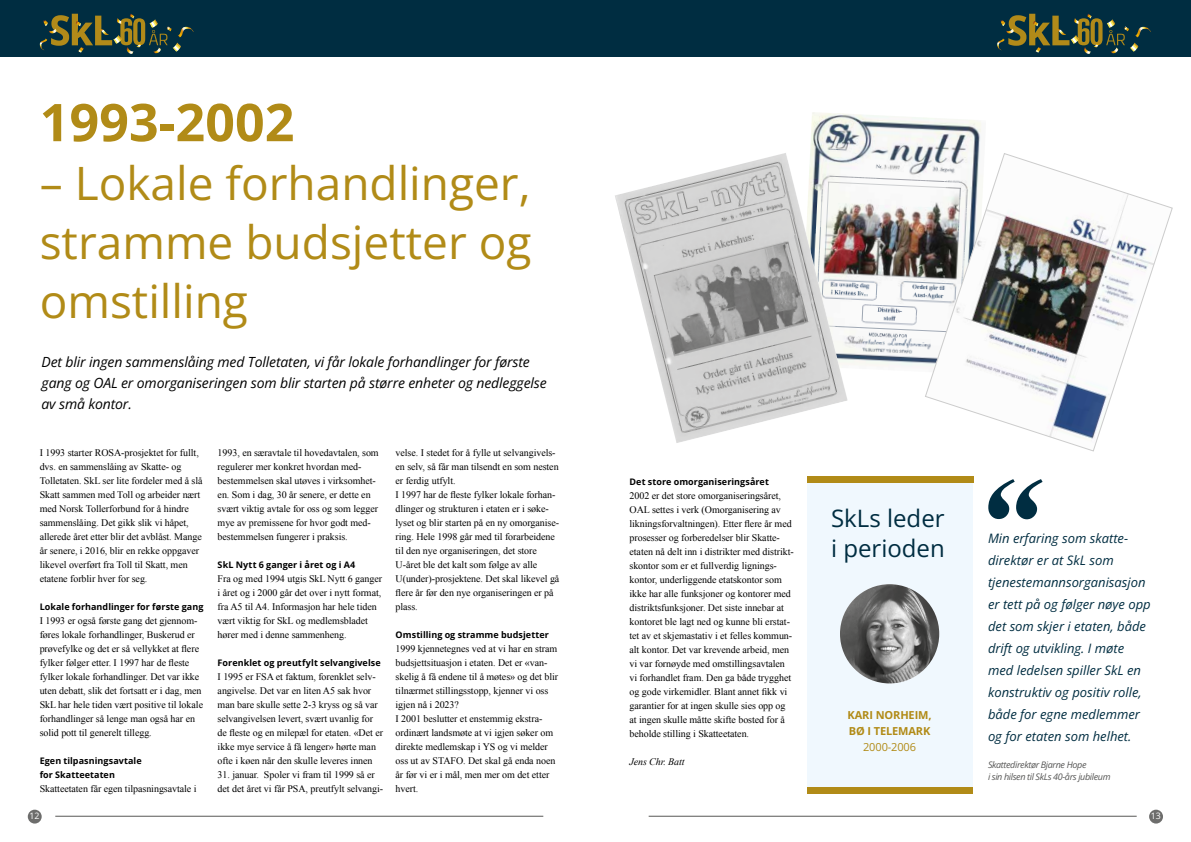
<style>
.page{position:relative;width:1191px;height:842px;background:#fff}
.page>*{position:absolute;margin:0;border:0;box-sizing:border-box;transform-origin:0 0}
.t1{font:italic 700 129px "Times New Roman";color:#002d41}
.t2{font:700 52px "Open Sans";color:#b18b17}
.t3{font:46px/59px "Open Sans";color:#b18b17;text-align:justify}
.t4{font:24px/30px "Open Sans";color:#002d41}
.t5{font:italic 14px/21px "Open Sans";letter-spacing:-.01em;color:#000}
.t6{font:italic 13px/22px "Open Sans";color:#002d41}
.t7{font:700 11px/16px "Open Sans";letter-spacing:-.01em;color:#b18b17}
.t8{font:11px "Open Sans";letter-spacing:-.01em;color:#b18b17}
.t9{font:10px/14px "Times New Roman";letter-spacing:-.005em;color:#000}
.t10{font:italic 10px "Times New Roman";letter-spacing:-.01em;color:#000}
.t11{font:700 9px/14px "Open Sans";letter-spacing:.005em;color:#000}
.t12{font:italic 9px/12px "Open Sans";letter-spacing:-.04em;color:#575756}
.t13{font:8.8px "Open Sans";color:#fff}
</style>
<div class="page">
<hr style="left:55px;top:816px;width:488px;height:1px;background:#575756">
<hr style="left:648px;top:816px;width:488px;height:1px;background:#575756">
<div style="left:28px;top:810px;width:14px;height:13px;background:#6d6d6c;border-radius:50%"></div>
<div style="left:1149px;top:810px;width:14px;height:13px;background:#6d6d6c;border-radius:50%"></div>
<div style="left:807px;top:483px;width:166px;height:308px;background:#f0f8fe"></div>
<div style="left:807px;top:787px;width:166px;height:7px;background:#b18b17"></div>
<div style="left:807px;top:477px;width:166px;height:6px;background:#b18b17"></div>
<img style="left:840px;top:584px;width:99px;height:99px;border-radius:50px">
<img style="left:810px;top:112px;width:171px;height:254px">
<img style="left:925px;top:153px;width:247px;height:298px">
<img style="left:615px;top:153px;width:232px;height:290px">
<div style="left:0;top:0;width:1191px;height:57px;background:#002d41"></div>
<svg style="left:40px;top:14px;width:154px;height:40px"></svg>
<svg style="left:997px;top:14px;width:154px;height:40px"></svg>
<h2 class="t2" style="left:40px;top:87px;width:256px">1993-2002</h2>
<h3 class="t3" style="left:40px;top:153px;width:493px">– Lokale forhandlinger, stramme budsjetter og omstilling</h3>
<h3 class="t5" style="left:42px;top:351px;width:507px">Det blir ingen sammenslåing med Tolletaten, vi får lokale forhandlinger for første gang og OAL er omorganiseringen som blir starten på større enheter og nedleggelse av små kontor.</h3>
<p class="t9" style="left:40px;top:445px;width:164px">I 1993 starter ROSA-prosjektet for fullt, dvs. en sammenslåing av Skatte- og Tolletaten. SkL ser lite fordeler med å slå Skatt sammen med Toll og arbeider nært med Norsk Tollerforbund for å hindre sammenslåing. Det gikk slik vi håpet, allerede året etter blir det avblåst. Mange år senere, i 2016, blir en rekke oppgaver likevel overført fra Toll til Skatt, men etatene forblir hver for seg.</p>
<p class="t11" style="left:40px;top:599px;width:165px">Lokale forhandlinger for første gang</p>
<p class="t9" style="left:40px;top:613px;width:165px">I 1993 er også første gang det gjennom&shy;føres lokale forhandlinger, Buskerud er prøvefylke og det er så vellykket at flere fylker følger etter. I 1997 har de fleste fylker lokale forhandlinger. Det var ikke uten debatt, slik det fortsatt er i dag, men SkL har hele tiden vært positive til lokale forhandlinger så lenge man også har en solid pott til generelt tillegg.</p>
<p class="t11" style="left:40px;top:753px;width:104px">Egen tilpasningsavtale for Skatteetaten</p>
<p class="t9" style="left:40px;top:781px;width:158px">Skatteetaten får egen tilpasningsavtale i</p>
<p class="t9" style="left:218px;top:445px;width:163px">1993, en særavtale til hovedavtalen, som regulerer mer konkret hvordan med&shy;bestemmelsen skal utøves i virksomhet&shy;en. Som i dag, 30 år senere, er dette en svært viktig avtale for oss og som legger mye av premissene for hvor godt med&shy;bestemmelsen fungerer i praksis.</p>
<p class="t11" style="left:218px;top:557px;width:139px">SkL Nytt 6 ganger i året og i A4</p>
<p class="t9" style="left:218px;top:571px;width:166px">Fra og med 1994 utgis SkL Nytt 6 ganger i året og i 2000 går det over i nytt format, fra A5 til A4. Informasjon har hele tiden vært viktig for SkL og medlemsbladet hører med i denne sammenheng.</p>
<p class="t11" style="left:218px;top:655px;width:165px">Forenklet og preutfylt selvangivelse</p>
<p class="t9" style="left:218px;top:669px;width:167px">I 1995 er FSA et faktum, forenklet selv&shy;angivelse. Det var en liten A5 sak hvor man bare skulle sette 2-3 kryss og så var selvangivelsen levert, svært uvanlig for de fleste og en milepæl for etaten. «Det er ikke mye service å få lenger» hørte man ofte i køen når den skulle leveres innen</p>
<p class="t9" style="left:218px;top:767px;width:167px">31. januar. Spoler vi fram til 1999 så er det det året vi får PSA, preutfylt selvangi-</p>
<p class="t9" style="left:395px;top:445px;width:165px">velse. I stedet for å fylle ut selvangivels&shy;en selv, så får man tilsendt en som nesten er ferdig utfylt.<br>I 1997 har de fleste fylker lokale forhan&shy;dlinger og strukturen i etaten er i søke&shy;lyset og blir starten på en ny omorganise&shy;ring. Hele 1998 går med til forarbeidene til den nye organiseringen, det store U-året ble det kalt som følge av alle U(under)-prosjektene. Det skal likevel gå flere år før den nye organiseringen er på plass.</p>
<p class="t11" style="left:395px;top:627px;width:155px">Omstilling og stramme budsjetter</p>
<p class="t9" style="left:395px;top:641px;width:164px">1999 kjennetegnes ved at vi har en stram budsjettsituasjon i etaten. Det er «van&shy;skelig å få endene til å møtes» og det blir tilnærmet stillingsstopp, kjenner vi oss igjen nå i 2023?<br>I 2001 beslutter et enstemmig ekstra&shy;ordinært landsmøte at vi igjen søker om direkte medlemskap i YS og vi melder oss ut av STAFO. Det skal gå enda noen år før vi er i mål, men mer om det etter hvert.</p>
<p class="t11" style="left:629px;top:474px;width:141px">Det store omorganiseringsåret</p>
<p class="t9" style="left:629px;top:488px;width:166px">2002 er det store omorganiseringsåret, OAL settes i verk (Omorganisering av likningsforvaltningen). Etter flere år med prosesser og forberedelser blir Skatte&shy;etaten nå delt inn i distrikter med distrikt&shy;skontor som er et fullverdig lignings&shy;kontor, underliggende etatskontor som ikke har alle funksjoner og kontorer med distriktsfunksjoner. Det siste innebar at kontoret ble lagt ned og kunne bli erstat&shy;tet av et skjemastativ i et felles kommun&shy;alt kontor. Det var krevende arbeid, men vi var fornøyde med omstillingsavtalen vi forhandlet fram. Den ga både trygghet og gode virkemidler. Blant annet fikk vi garantier for at ingen skulle sies opp og at ingen skulle måtte skifte bosted for å beholde stilling i Skatteetaten.</p>
<p class="t10" style="left:629px;top:755px;width:57px">Jens Chr. Batt</p>
<h3 class="t4" style="left:831px;top:503px;width:115px">SkLs leder i perioden</h3>
<p class="t7" style="left:847px;top:706px;width:86px">KARI NORHEIM,<br>BØ I TELEMARK</p>
<p class="t8" style="left:863px;top:739px;width:54px">2000-2006</p>
<h1 class="t1" style="left:973px;top:433px;width:66px">“</h1>
<p class="t6" style="left:988px;top:527px;width:164px">Min erfaring som skatte&shy;direktør er at SkL som tjenestemannsorganisasjon er tett på og følger nøye opp det som skjer i etaten, både drift og utvikling. I møte med ledelsen spiller SkL en konstruktiv og positiv rolle, både for egne medlemmer og for etaten som helhet.</p>
<p class="t12" style="left:988px;top:758px;width:124px">Skattedirektør Bjarne Hope<br>i sin hilsen til SkLs 40-års jubileum</p>
<p class="t13" style="left:30px;top:810px;width:12px">12</p>
<p class="t13" style="left:1150px;top:810px;width:12px">13</p>
</div>
